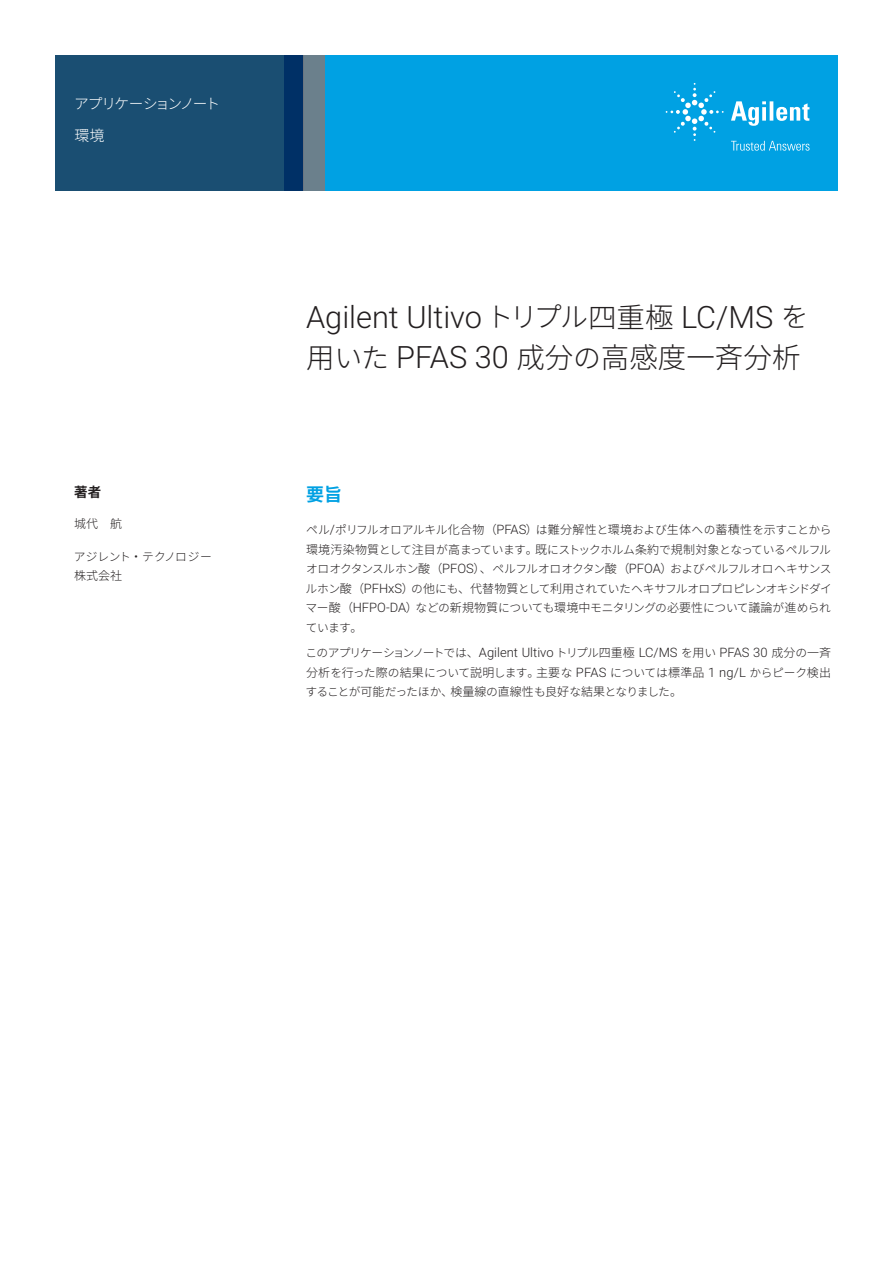
<style>
.page{position:relative;width:893px;height:1263px;background:#fff}
.page>*{position:absolute;margin:0;border:0;box-sizing:border-box;transform-origin:0 0}
.Subtitle{font:300 30.75px "Roboto";color:#231f20}
.Subtitle-2{font:300 28.5px "Noto Sans CJ Kjp";color:#231f20}
.Header_1{font:700 18px "Noto Sans CJ Kjp";color:#00a1e3}
.Area_Identifier{font:300 15px "Noto Sans CJ Kjp";color:#fff}
.Area_Identifier-2{font:300 14.7px "Noto Sans CJ Kjp";letter-spacing:-.115em;color:#fff}
.DATA_author_title{font:700 13.5px "Noto Sans CJ Kjp";color:#231f20}
.Text{font:300 12.9px "Roboto";color:#231f20}
.DATA_author_name___info{font:300 12px "Noto Sans CJ Kjp";color:#231f20}
.Text-2{font:300 11.7px/19.5px "Noto Sans CJ Kjp";letter-spacing:-.05em;color:#231f20;text-align:justify}
.DATA_author_name___info-2{font:300 11.7px "Noto Sans CJ Kjp";letter-spacing:-.01em;color:#231f20}
.s1{font-size:12px}
.s2{font-family:"Noto Sans CJ Kjp";font-size:27.9px}
.s3{font-family:"Noto Sans CJ Kjp";font-size:28.5px}
.s4{font-size:27.9px}
.s5{font-family:"Roboto";font-size:30.75px}
.s6{font-family:"Roboto";font-size:12.9px}
.s7{font-family:"Noto Sans CJ Kjp";font-size:11.7px}
.s8{font-family:"Noto Sans CJ Kjp";font-size:12px}
</style>
<div class="page">
<div style="left:284px;top:55px;width:554px;height:135px;background:#00a1e3"></div>
<svg style="left:55px;top:55px;width:249px;height:135px;background:#184b71"></svg>
<div style="left:304px;top:55px;width:21px;height:135px;background:#6b808c"></div>
<svg style="left:731px;top:101px;width:78px;height:25px"></svg>
<svg style="left:666px;top:83px;width:58px;height:58px"></svg>
<svg style="left:731px;top:141px;width:78px;height:10px"></svg>
<p class="Area_Identifier-2" style="left:74px;top:95px;width:148px">アプリケーションノート</p>
<p class="Area_Identifier" style="left:74px;top:127px;width:32px">環境</p>
<p class="DATA_author_title" style="left:74px;top:485px;width:28px">著者</p>
<p class="DATA_author_name___info" style="left:74px;top:517px;width:49px">城代　航</p>
<p class="DATA_author_name___info-2" style="left:74px;top:550px;width:139px">アジレント<span class="s1">・</span>テクノロジー</p>
<p class="DATA_author_name___info" style="left:74px;top:569px;width:49px">株式会社</p>
<p class="Subtitle" style="left:306px;top:295px;width:504px">Agilent Ultivo <span class="s2">トリプル</span><span class="s3">四重極</span> LC/MS <span class="s2">を</span></p>
<p class="Subtitle-2" style="left:306px;top:342px;width:496px">用<span class="s4">いた</span> <span class="s5">PFAS 30</span> 成分<span class="s4">の</span>高感度一斉分析</p>
<p class="Header_1" style="left:306px;top:484px;width:37px">要旨</p>
<p class="Text-2" style="left:306px;top:521px;width:528px">ペル<span class="s6">/</span>ポリフルオロアルキル<span class="s1">化合物（</span><span class="s6">PFAS</span><span class="s1">）</span>は<span class="s1">難分解性</span>と<span class="s1">環境</span>および<span class="s1">生体</span>への<span class="s1">蓄積性</span>を<span class="s1">示</span>すことから<span class="s1">環境汚染物質</span>として<span class="s1">注目</span>が<span class="s1">高</span>まっています<span class="s1">。既</span>にストックホルム<span class="s1">条約</span>で<span class="s1">規制対象</span>となっているペルフルオロオクタンスルホン<span class="s1">酸（</span><span class="s6">PFOS</span><span class="s1">）、</span>ペルフルオロオクタン<span class="s1">酸（</span><span class="s6">PFOA</span><span class="s1">）</span>およびペルフルオロヘキサンスルホン<span class="s1">酸（</span><span class="s6">PFHxS</span><span class="s1">）</span>の<span class="s1">他</span>にも<span class="s1">、代替物質</span>として<span class="s1">利用</span>されていたヘキサフルオロプロピレンオキシドダイマー<span class="s1">酸（</span><span class="s6">HFPO-DA</span><span class="s1">）</span>などの<span class="s1">新規物質</span>についても<span class="s1">環境中</span>モニタリングの<span class="s1">必要性</span>について<span class="s1">議論</span>が<span class="s1">進</span>められています<span class="s1">。</span></p>
<p class="Text" style="left:305px;top:644px;width:527px"><span class="s7">このアプリケーションノートでは</span><span class="s8">、</span>Agilent Ultivo <span class="s7">トリプル</span><span class="s8">四重極</span> LC/MS <span class="s7">を</span><span class="s8">用</span><span class="s7">い</span> PFAS 30 <span class="s8">成分</span><span class="s7">の</span><span class="s8">一斉</span></p>
<p class="Text-2" style="left:306px;top:663px;width:527px"><span class="s1">分析</span>を<span class="s1">行</span>った<span class="s1">際</span>の<span class="s1">結果</span>について<span class="s1">説明</span>します<span class="s1">。主要</span>な <span class="s6">PFAS</span> については<span class="s1">標準品</span> <span class="s6">1 ng/L</span> からピーク<span class="s1">検出</span>することが<span class="s1">可能</span>だったほか<span class="s1">、検量線</span>の<span class="s1">直線性</span>も<span class="s1">良好</span>な<span class="s1">結果</span>となりました<span class="s1">。</span></p>
</div>
